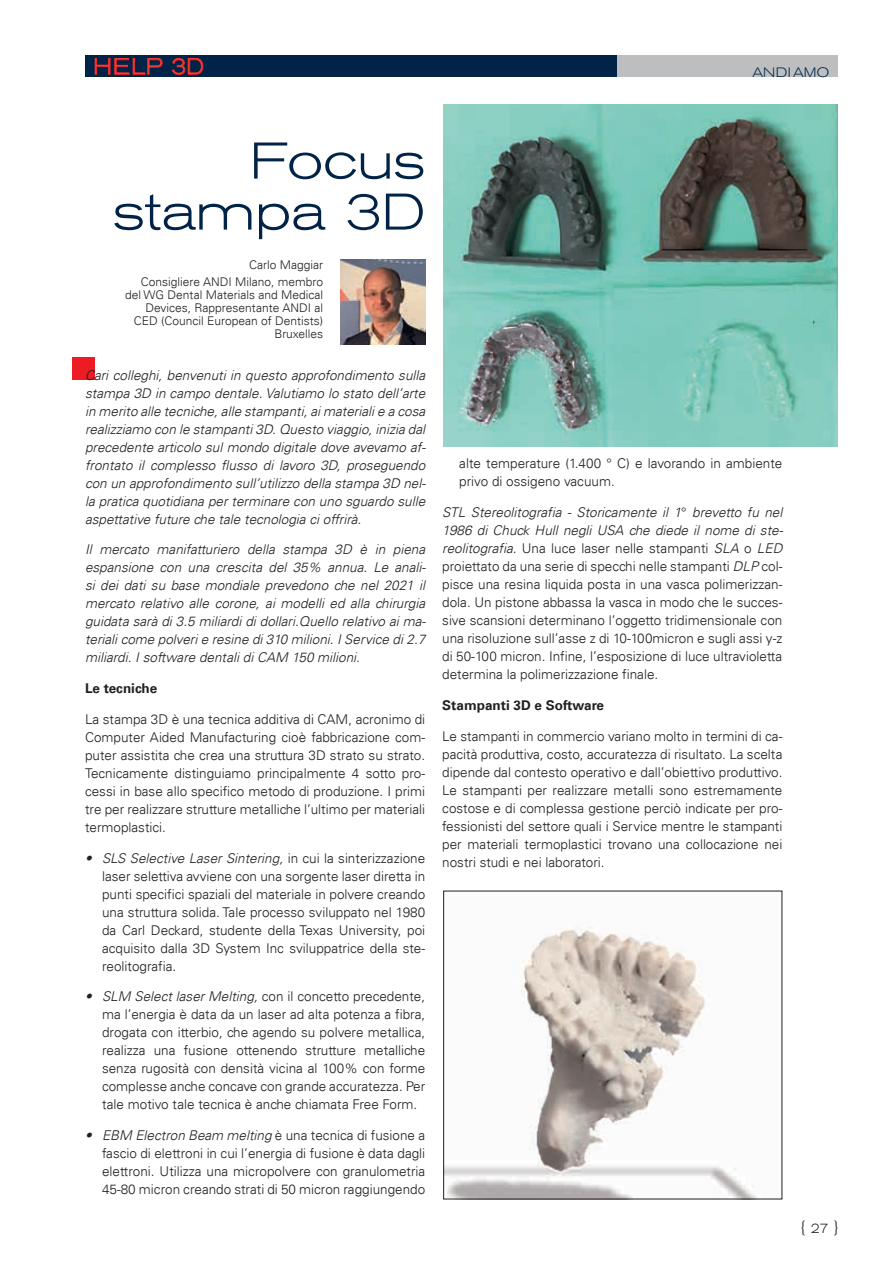
<style>
.page{position:relative;width:893px;height:1263px;background:#fff}
.page>*{position:absolute;margin:0;border:0;box-sizing:border-box;transform-origin:0 0}
.t1{font:300 expanded 51px/51px "Akzidenz Grotesk BE";color:#002347;text-align:right}
.t2{font:300 expanded 22.5px "Akzidenz Grotesk BE";color:#ef4130;scale:.9 1}
.t3{font:300 expanded 15.75px "Akzidenz Grotesk BE";color:#231f20;scale:.9 1}
.t4{font:300 13.5px/18px "Univers LT";color:#231f20;text-align:justify}
.t5{font:italic 300 13.5px/18px "Univers LT";color:#231f20;text-align:justify}
.t6{font:700 13.5px "Univers LT";color:#231f20}
.t7{font:300 expanded 13.5px "Akzidenz Grotesk BE";letter-spacing:.02em;color:#002347}
.t8{font:300 12px/12.9px "Univers LT";color:#231f20;text-align:right}
.s1{font-style:italic}
.s2{font-size:13.5px}
</style>
<div class="page">
<div style="left:617px;top:55px;width:221px;height:22px;background:#bcbec0"></div>
<div style="left:72px;top:357px;width:23px;height:22px;background:#ed1c24"></div>
<div style="left:85px;top:55px;width:532px;height:22px;background:#002347"></div>
<svg style="left:94px;top:58px;width:69px;height:17px"></svg>
<svg style="left:171px;top:58px;width:33px;height:17px"></svg>
<img style="left:340px;top:259px;width:85px;height:85px">
<img style="left:445px;top:926px;width:311px;height:271px">
<img style="left:443px;top:104px;width:395px;height:342px">
<h2 class="t2" style="left:94px;top:54px;width:41px">Help</h2>
<h2 class="t2" style="left:171px;top:54px;width:38px">3D</h2>
<p class="t7" style="left:752px;top:64px;width:78px">ANDI AMO</p>
<h1 class="t1" style="left:113px;top:136px;width:314px">Focus stampa 3D</h1>
<p class="t8" style="left:141px;top:256px;width:184px;line-height:17.2px">Carlo Maggiar<br>Consigliere ANDI Milano, membro</p>
<p class="t8" style="left:125px;top:289px;width:200px">del WG Dental Materials and Medical<br>Devices, Rappresentante ANDI al<br>CED (Council European of Dentists)<br>Bruxelles</p>
<p class="t5" style="left:85px;top:366px;width:342px">Cari colleghi, benvenuti in questo approfondimento sulla stampa 3D in campo dentale. Valutiamo lo stato dell’arte in merito alle tecniche, alle stampanti, ai materiali e a cosa realizziamo con le stampanti 3D. Questo viaggio, inizia dal precedente articolo sul mondo digitale dove avevamo af&shy;frontato il complesso flusso di lavoro 3D, proseguendo con un approfondimento sull’utilizzo della stampa 3D nel&shy;la pratica quotidiana per terminare con uno sguardo sulle aspettative future che tale tecnologia ci offrirà.</p>
<p class="t5" style="left:85px;top:541px;width:342px">Il mercato manifatturiero della stampa 3D è in piena espansione con una crescita del 35% annua. Le anali&shy;si dei dati su base mondiale prevedono che nel 2021 il mercato relativo alle corone, ai modelli ed alla chirurgia guidata sarà di 3.5 miliardi di dollari.Quello relativo ai ma&shy;teriali come polveri e resine di 310 milioni. I Service di 2.7 miliardi. I software dentali di CAM 150 milioni.</p>
<p class="t6" style="left:85px;top:680px;width:74px">Le tecniche</p>
<p class="t4" style="left:85px;top:710px;width:342px">La stampa 3D è una tecnica additiva di CAM, acronimo di Computer Aided Manufacturing cioè fabbricazione com&shy;puter assistita che crea una struttura 3D strato su strato.<br>Tecnicamente distinguiamo principalmente 4 sotto pro&shy;cessi in base allo specifico metodo di produzione. I primi tre per realizzare strutture metalliche l’ultimo per materiali termoplastici.</p>
<p class="t4" style="left:102px;top:849px;width:325px;text-indent:-17px"><span class="s1">• SLS Selective Laser Sintering,</span> in cui la sinterizzazione laser selettiva avviene con una sorgente laser diretta in punti specifici spaziali del materiale in polvere creando una struttura solida. Tale processo sviluppato nel 1980 da Carl Deckard, studente della Texas University, poi acquisito dalla 3D System Inc sviluppatrice della ste&shy;reolitografia.</p>
<p class="t4" style="left:102px;top:988px;width:325px;text-indent:-17px"><span class="s1">• SLM Select laser Melting,</span> con il concetto precedente, ma l’energia è data da un laser ad alta potenza a fibra, drogata con itterbio, che agendo su polvere metallica, realizza una fusione ottenendo strutture metalliche senza rugosità con densità vicina al 100% con forme complesse anche concave con grande accuratezza. Per tale motivo tale tecnica è anche chiamata Free Form.</p>
<p class="t4" style="left:102px;top:1126px;width:325px;text-indent:-17px"><span class="s1">• EBM Electron Beam melting</span> è una tecnica di fusione a fascio di elettroni in cui l’energia di fusione è data dagli elettroni. Utilizza una micropolvere con granulometria 45-80 micron creando strati di 50 micron raggiungendo</p>
<p class="t4" style="left:459px;top:455px;width:325px">alte temperature (1.400 ° C) e lavorando in ambiente privo di ossigeno vacuum.</p>
<p class="t4" style="left:442px;top:503px;width:342px"><span class="s1">STL Stereolitografia - Storicamente il 1</span>° <span class="s1">brevetto fu nel 1986 di Chuck Hull negli USA che diede il nome di ste&shy;reolitografia.</span> Una luce laser nelle stampanti <span class="s1">SLA</span> o <span class="s1">LED </span>proiettato da una serie di specchi nelle stampanti <span class="s1">DLP</span> col&shy;pisce una resina liquida posta in una vasca polimerizzan&shy;dola. Un pistone abbassa la vasca in modo che le succes&shy;sive scansioni determinano l’oggetto tridimensionale con una risoluzione sull’asse z di 10-100micron e sugli assi y-z di 50-100 micron. Infine, l’esposizione di luce ultravioletta determina la polimerizzazione finale.</p>
<p class="t6" style="left:442px;top:697px;width:163px">Stampanti 3D e Software</p>
<p class="t4" style="left:442px;top:727px;width:342px">Le stampanti in commercio variano molto in termini di ca&shy;pacità produttiva, costo, accuratezza di risultato. La scelta dipende dal contesto operativo e dall’obiettivo produttivo.<br>Le stampanti per realizzare metalli sono estremamente costose e di complessa gestione perciò indicate per pro&shy;fessionisti del settore quali i Service mentre le stampanti per materiali termoplastici trovano una collocazione nei nostri studi e nei laboratori.</p>
<p class="t3" style="left:800px;top:1218px;width:44px">{ <span class="s2">27</span> }</p>
</div>
